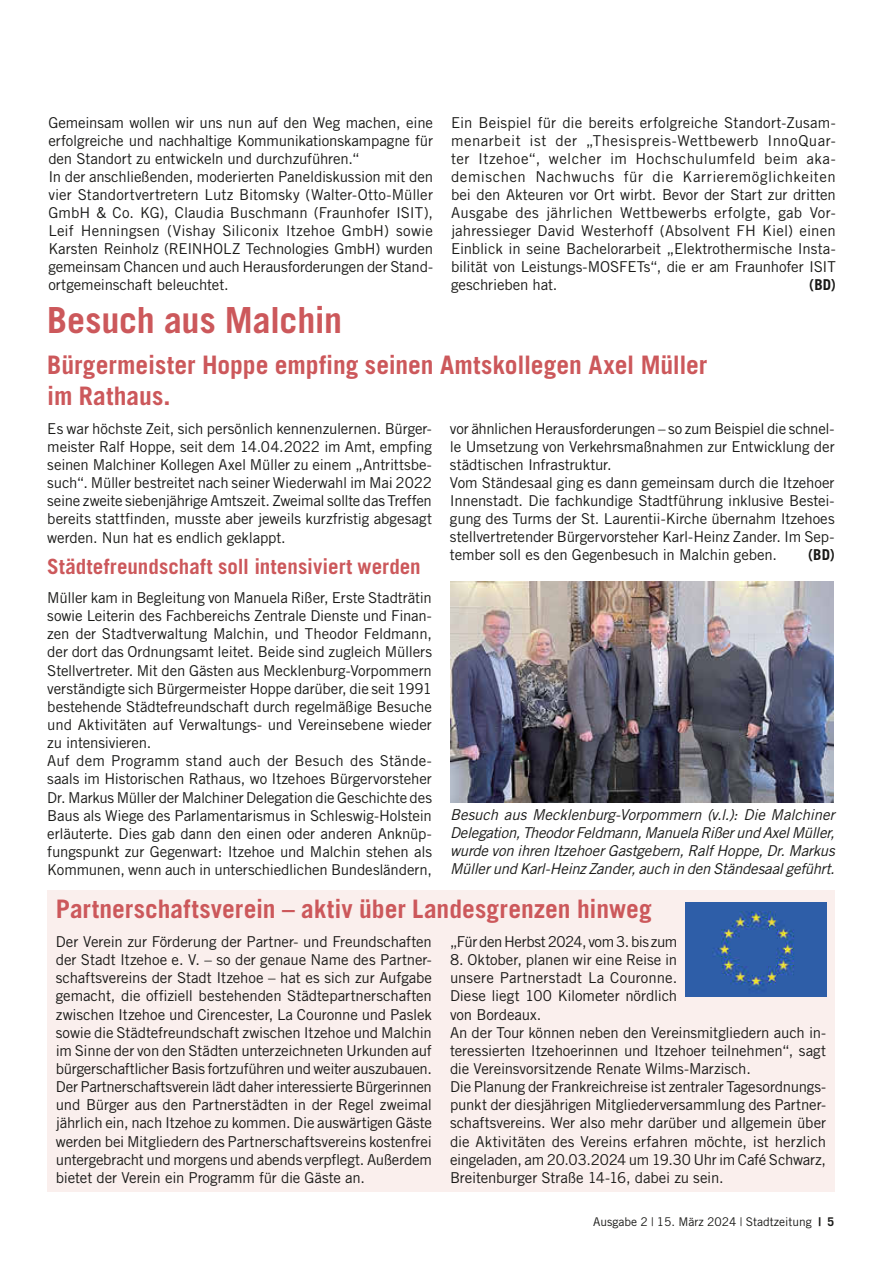
<style>
.page{position:relative;width:881px;height:1263px;background:#fff}
.page>*{position:absolute;margin:0;border:0;box-sizing:border-box;transform-origin:0 0}
.t1{font:700 36px "Trade Gothic LT";letter-spacing:-.01em;color:#cc585b}
.t2{font:700 25.5px/30.6px "Trade Gothic LT";color:#cc585b}
.t3{font:700 21px "Trade Gothic LT";letter-spacing:.005em;color:#cc585b}
.t4{font:15px/18.1px "Trade Gothic LT";letter-spacing:-.01em;color:#1a1a18}
.t5{font:italic 15px/18px "Trade Gothic LT";letter-spacing:-.015em;color:#1a1a18;text-align:justify}
.t6{font:15px "Trade Gothic LT";letter-spacing:-.03em;color:#1a1a18}
.t7{font:700 15px "Trade Gothic LT";color:#1a1a18}
.t8{font:12px "Trade Gothic LT";color:#1a1a18}
.s1{font-weight:700}
</style>
<div class="page">
<img style="left:450px;top:581px;width:382px;height:221px">
<div style="left:47px;top:890px;width:787px;height:302px;background:#faefed"></div>
<img style="left:685px;top:903px;width:140px;height:93px">
<p class="t4" style="left:48px;top:113px;width:386px">Gemeinsam wollen wir uns nun auf den Weg machen, eine erfolgreiche und nachhaltige Kommunikationskampagne für den Standort zu entwickeln und durchzuführen.“<br>In der anschließenden, moderierten Paneldiskussion mit den vier Standortvertretern Lutz Bitomsky (Walter-Otto-Müller GmbH &amp; Co. KG), Claudia Buschmann (Fraunhofer ISIT), Leif Henningsen (Vishay Siliconix Itzehoe GmbH) sowie Karsten Reinholz (REINHOLZ Technologies GmbH) wurden gemeinsam Chancen und auch Herausforderungen der Stand&shy;ortgemeinschaft beleuchtet.</p>
<p class="t4" style="left:451px;top:113px;width:386px;text-align:justify">Ein Beispiel für die bereits erfolgreiche Standort-Zusam&shy;menarbeit ist der „Thesispreis-Wettbewerb InnoQuar&shy;ter Itzehoe“, welcher im Hochschulumfeld beim aka&shy;demischen Nachwuchs für die Karrieremöglichkeiten bei den Akteuren vor Ort wirbt. Bevor der Start zur dritten Ausgabe des jährlichen Wettbewerbs erfolgte, gab Vor&shy;jahressieger David Westerhoff (Absolvent FH Kiel) einen Einblick in seine Bachelorarbeit „Elektrothermische Insta&shy;bilität von Leistungs-MOSFETs“, die er am Fraunhofer ISIT geschrieben hat.</p>
<p class="t7" style="left:808px;top:275px;width:28px">(BD)</p>
<h1 class="t1" style="left:47px;top:298px;width:296px">Besuch aus Malchin</h1>
<h2 class="t2" style="left:47px;top:350px;width:661px">Bürgermeister Hoppe empfing seinen Amtskollegen Axel Müller im Rathaus.</h2>
<p class="t4" style="left:47px;top:419px;width:386px;text-align:justify">Es war höchste Zeit, sich persönlich kennenzulernen. Bürger&shy;meister Ralf Hoppe, seit dem 14.04.2022 im Amt, empfing seinen Malchiner Kollegen Axel Müller zu einem „Antrittsbe&shy;such“. Müller bestreitet nach seiner Wiederwahl im Mai 2022 seine zweite siebenjährige Amtszeit. Zweimal sollte das Treffen bereits stattfinden, musste aber jeweils kurzfristig abgesagt werden. Nun hat es endlich geklappt.</p>
<h3 class="t3" style="left:47px;top:554px;width:375px">Städtefreundschaft soll intensiviert werden</h3>
<p class="t4" style="left:47px;top:588px;width:386px">Müller kam in Begleitung von Manuela Rißer, Erste Stadträtin sowie Leiterin des Fachbereichs Zentrale Dienste und Finan&shy;zen der Stadtverwaltung Malchin, und Theodor Feldmann, der dort das Ordnungsamt leitet. Beide sind zugleich Müllers Stellvertreter. Mit den Gästen aus Mecklenburg-Vorpommern verständigte sich Bürgermeister Hoppe darüber, die seit 1991 bestehende Städtefreundschaft durch regelmäßige Besuche und Aktivitäten auf Verwaltungs- und Vereinsebene wieder zu intensivieren.<br>Auf dem Programm stand auch der Besuch des Stände&shy;saals im Historischen Rathaus, wo Itzehoes Bürgervorsteher Dr. Markus Müller der Malchiner Delegation die Geschichte des Baus als Wiege des Parlamentarismus in Schleswig-Holstein erläuterte. Dies gab dann den einen oder anderen Anknüp&shy;fungspunkt zur Gegenwart: Itzehoe und Malchin stehen als Kommunen, wenn auch in unterschiedlichen Bundesländern,</p>
<p class="t4" style="left:450px;top:419px;width:386px">vor ähnlichen Herausforderungen – so zum Beispiel die schnel&shy;le Umsetzung von Verkehrsmaßnahmen zur Entwicklung der städtischen Infrastruktur.<br>Vom Ständesaal ging es dann gemeinsam durch die Itzehoer Innenstadt. Die fachkundige Stadtführung inklusive Bestei&shy;gung des Turms der St. Laurentii-Kirche übernahm Itzehoes stellvertretender Bürgervorsteher Karl-Heinz Zander. Im Sep&shy;tember soll es den Gegenbesuch in Malchin geben.</p>
<p class="t7" style="left:807px;top:545px;width:28px">(BD)</p>
<p class="t5" style="left:450px;top:806px;width:386px">Besuch aus Mecklenburg-Vorpommern (v.l.): Die Malchiner Delegation, Theodor Feldmann, Manuela Rißer und Axel Müller, wurde von ihren Itzehoer Gastgebern, Ralf Hoppe, Dr. Markus Müller und Karl-Heinz Zander, auch in den Ständesaal geführt.</p>
<h2 class="t2" style="left:56px;top:893px;width:597px">Partnerschaftsverein – aktiv über Landesgrenzen hinweg</h2>
<p class="t4" style="left:56px;top:932px;width:377px;text-align:justify">Der Verein zur Förderung der Partner- und Freundschaften der Stadt Itzehoe e. V. – so der genaue Name des Partner&shy;schaftsvereins der Stadt Itzehoe – hat es sich zur Aufgabe gemacht, die offiziell bestehenden Städtepartnerschaften zwischen Itzehoe und Cirencester, La Couronne und Paslek sowie die Städtefreundschaft zwischen Itzehoe und Malchin im Sinne der von den Städten unterzeichneten Urkunden auf bürgerschaftlicher Basis fortzuführen und weiter auszubauen.<br>Der Partnerschaftsverein lädt daher interessierte Bürgerinnen und Bürger aus den Partnerstädten in der Regel zweimal jährlich ein, nach Itzehoe zu kommen. Die auswärtigen Gäste werden bei Mitgliedern des Partnerschaftsvereins kostenfrei untergebracht und morgens und abends verpflegt. Außerdem bietet der Verein ein Programm für die Gäste an.</p>
<p class="t6" style="left:450px;top:932px;width:229px">„Für den Herbst 2024, vom 3. bis zum</p>
<p class="t4" style="left:450px;top:950px;width:377px">8. Oktober, planen wir eine Reise in<br>unsere Partnerstadt La Couronne.<br>Diese liegt 100 Kilometer nördlich<br>von Bordeaux.<br>An der Tour können neben den Vereinsmitgliedern auch in&shy;teressierten Itzehoerinnen und Itzehoer teilnehmen“, sagt die Vereinsvorsitzende Renate Wilms-Marzisch.<br>Die Planung der Frankreichreise ist zentraler Tagesordnungs&shy;punkt der diesjährigen Mitgliederversammlung des Partner&shy;schaftsvereins. Wer also mehr darüber und allgemein über die Aktivitäten des Vereins erfahren möchte, ist herzlich eingeladen, am 20.03.2024 um 19.30 Uhr im Café Schwarz, Breitenburger Straße 14-16, dabei zu sein.</p>
<p class="t8" style="left:592px;top:1214px;width:242px">Ausgabe 2 | 15. März 2024 | Stadtzeitung <span class="s1">| 5</span></p>
</div>
